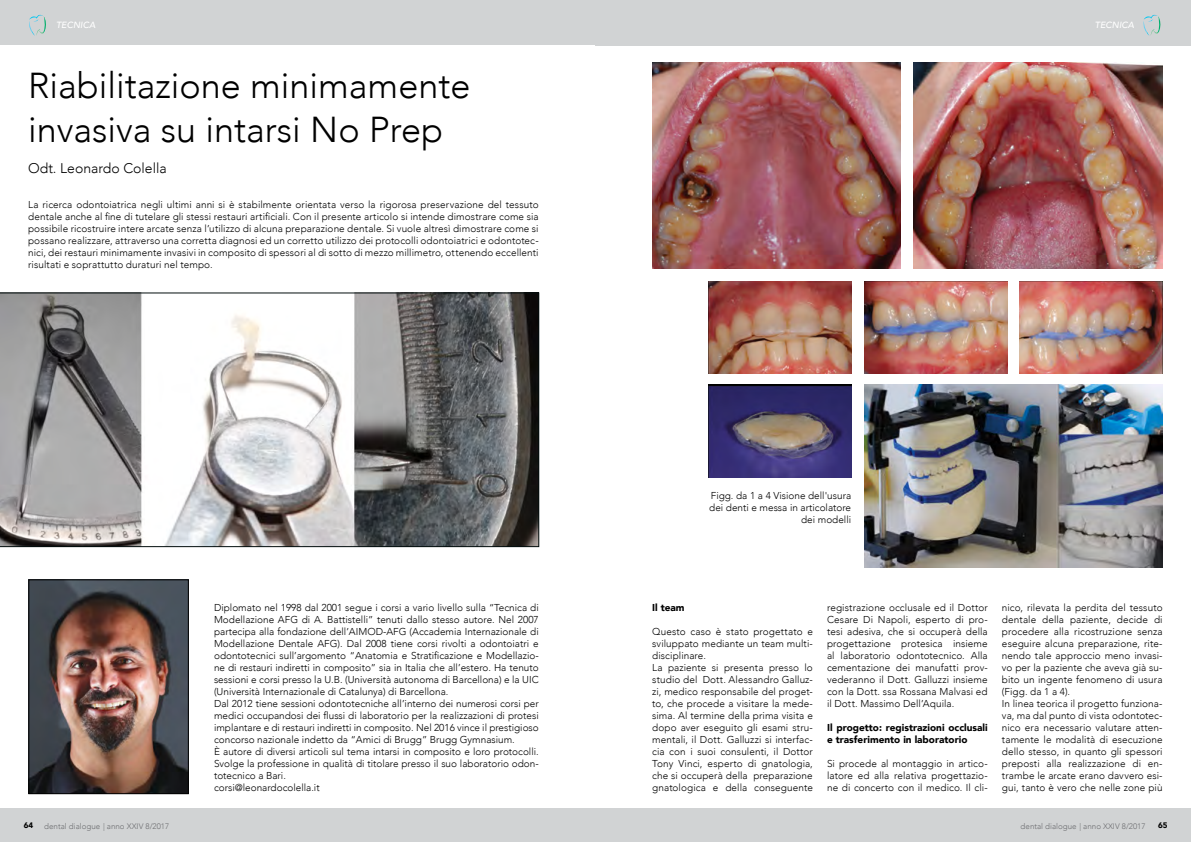
<style>
.page{position:relative;width:1191px;height:842px;background:#fff}
.page>*{position:absolute;margin:0;border:0;box-sizing:border-box;transform-origin:0 0}
.t1{font:300 36px/43.2px "Avenir";color:#000}
.t2{font:300 14px "Avenir";color:#000}
.t3{font:300 10px/12px "Avenir";color:#000}
.t4{font:900 10px/12px "Avenir";color:#000}
.t5{font:italic 500 9px "Avenir";color:#fff}
.t6{font:300 8px "Avenir";color:#6d6e71}
.t7{font:900 8px "Avenir";color:#000}
</style>
<div class="page">
<div style="left:0;top:0;width:595px;height:45px;background:#d1d3d4"></div>
<div style="left:595px;top:0;width:596px;height:45px;background:#d1d3d4"></div>
<div style="left:0;top:808px;width:595px;height:34px;background:#d1d3d4"></div>
<div style="left:595px;top:808px;width:596px;height:34px;background:#d1d3d4"></div>
<svg style="left:29px;top:15px;width:17px;height:21px"></svg>
<svg style="left:1143px;top:15px;width:18px;height:21px"></svg>
<svg style="left:0;top:293px;width:539px;height:254px"></svg>
<img style="left:31px;top:582px;width:155px;height:210px">
<div style="left:29px;top:580px;width:159px;height:214px;border:1px solid #000"></div>
<img style="left:652px;top:62px;width:249px;height:206px">
<img style="left:913px;top:62px;width:249px;height:206px">
<img style="left:708px;top:281px;width:143px;height:93px">
<img style="left:864px;top:281px;width:143px;height:93px">
<img style="left:1019px;top:281px;width:143px;height:93px">
<img style="left:708px;top:385px;width:143px;height:92px">
<img style="left:864px;top:385px;width:298px;height:183px">
<p class="t5" style="left:56px;top:20px;width:41px">TECNICA</p>
<p class="t5" style="left:1095px;top:20px;width:41px">TECNICA</p>
<h1 class="t1" style="left:28px;top:64px;width:444px">Riabilitazione minimamente invasiva su intarsi No Prep</h1>
<h2 class="t2" style="left:28px;top:159px;width:140px">Odt. Leonardo Colella</h2>
<p class="t3" style="left:28px;top:199px;width:512px;text-align:justify">La ricerca odontoiatrica negli ultimi anni si è stabilmente orientata verso la rigorosa preservazione del tessuto dentale anche al fine di tutelare gli stessi restauri artificiali. Con il presente articolo si intende dimostrare come sia possibile ricostruire intere arcate senza l’utilizzo di alcuna preparazione dentale. Si vuole altresì dimostrare come si possano realizzare, attraverso una corretta diagnosi ed un corretto utilizzo dei protocolli odontoiatrici e odontotec&shy;nici, dei restauri minimamente invasivi in composito di spessori al di sotto di mezzo millimetro, ottenendo eccellenti risultati e soprattutto duraturi nel tempo.</p>
<p class="t3" style="left:214px;top:602px;width:326px">Diplomato nel 1998 dal 2001 segue i corsi a vario livello sulla “Tecnica di Modellazione AFG di A. Battistelli” tenuti dallo stesso autore. Nel 2007 partecipa alla fondazione dell’AIMOD-AFG (Accademia Internazionale di Modellazione Dentale AFG). Dal 2008 tiene corsi rivolti a odontoiatri e odontotecnici sull’argomento “Anatomia e Stratificazione e Modellazio&shy;ne di restauri indiretti in composito” sia in Italia che all’estero. Ha tenuto sessioni e corsi presso la U.B. (Università autonoma di Barcellona) e la UIC (Università Internazionale di Catalunya) di Barcellona.<br>Dal 2012 tiene sessioni odontotecniche all’interno dei numerosi corsi per medici occupandosi dei flussi di laboratorio per la realizzazioni di protesi implantare e di restauri indiretti in composito. Nel 2016 vince il prestigioso concorso nazionale indetto da “Amici di Brugg” Brugg Gymnasium.<br>È autore di diversi articoli sul tema intarsi in composito e loro protocolli.<br>Svolge la professione in qualità di titolare presso il suo laboratorio odon&shy;totecnico a Bari.<br>corsi@leonardocolella.it</p>
<p class="t3" style="left:709px;top:489px;width:143px;text-align:right">Figg. da 1 a 4 Visione dell'usura dei denti e messa in articolatore dei modelli</p>
<p class="t4" style="left:652px;top:601px;width:34px">Il team</p>
<p class="t3" style="left:652px;top:626px;width:162px">Questo caso è stato progettato e sviluppato mediante un team multi&shy;disciplinare.<br>La paziente si presenta presso lo studio del Dott. Alessandro Galluz&shy;zi, medico responsabile del proget&shy;to, che procede a visitare la mede&shy;sima. Al termine della prima visita e dopo aver eseguito gli esami stru&shy;mentali, il Dott. Galluzzi si interfac&shy;cia con i suoi consulenti, il Dottor Tony Vinci, esperto di gnatologia, che si occuperà della preparazione gnatologica e della conseguente</p>
<p class="t3" style="left:827px;top:602px;width:162px;text-align:justify">registrazione occlusale ed il Dottor Cesare Di Napoli, esperto di pro&shy;tesi adesiva, che si occuperà della progettazione protesica insieme al laboratorio odontotecnico. Alla cementazione dei manufatti prov&shy;vederanno il Dott. Galluzzi insieme con la Dott. ssa Rossana Malvasi ed il Dott. Massimo Dell’Aquila.</p>
<p class="t4" style="left:827px;top:721px;width:162px">Il progetto: registrazioni occlusali e trasferimento in laboratorio</p>
<p class="t3" style="left:827px;top:758px;width:162px;text-align:justify">Si procede al montaggio in artico&shy;latore ed alla relativa progettazio&shy;ne di concerto con il medico. Il cli-</p>
<p class="t3" style="left:1002px;top:602px;width:162px">nico, rilevata la perdita del tessuto dentale della paziente, decide di procedere alla ricostruzione senza eseguire alcuna preparazione, rite&shy;nendo tale approccio meno invasi&shy;vo per la paziente che aveva già su&shy;bito un ingente fenomeno di usura (Figg. da 1 a 4).<br>In linea teorica il progetto funziona&shy;va, ma dal punto di vista odontotec&shy;nico era necessario valutare atten&shy;tamente le modalità di esecuzione dello stesso, in quanto gli spessori preposti alla realizzazione di en&shy;trambe le arcate erano davvero esi&shy;gui, tanto è vero che nelle zone più</p>
<p class="t7" style="left:24px;top:818px;width:11px">64</p>
<p class="t7" style="left:1158px;top:818px;width:11px">65</p>
<p class="t6" style="left:44px;top:821px;width:126px">dental dialogue | anno XXIV 8/2017</p>
<p class="t6" style="left:1020px;top:821px;width:126px">dental dialogue | anno XXIV 8/2017</p>
</div>
